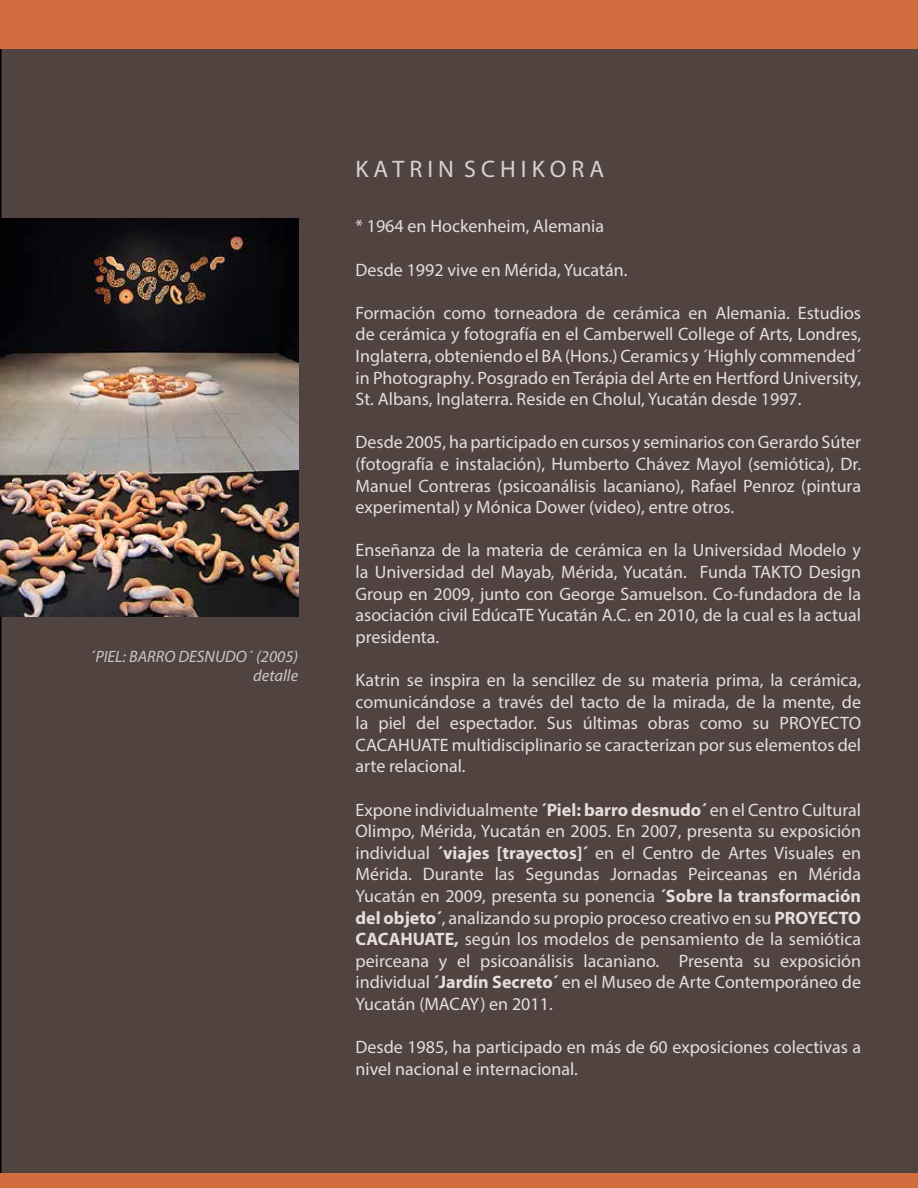
<style>
.page{position:relative;width:918px;height:1188px;background:#fff}
.page>*{position:absolute;margin:0;border:0;box-sizing:border-box;transform-origin:0 0}
.t1{font:24px "Myriad Pro";color:#d6d2d0}
.t2{font:18px/21.6px "Myriad Pro";color:#e3dfde}
.t3{font:italic 16.5px/19.8px "Myriad Pro";color:#c7c8ca;text-align:right}
.s1{font-weight:700}
</style>
<div class="page">
<div style="left:0;top:48px;width:918px;height:1126px;background:#514340"></div>
<img style="left:0;top:219px;width:298px;height:397px">
<div style="left:0;top:0;width:918px;height:48px;background:#d26d3f"></div>
<div style="left:0;top:1174px;width:918px;height:14px;background:#d26d3f"></div>
<p class="t3" style="left:89px;top:646px;width:211px">´PIEL: BARRO DESNUDO )́ 2005( detalle</p>
<h1 class="t1" style="left:356px;top:154px;width:250px">AK N I RT HCS OK I AR</h1>
<p class="t2" style="left:356px;top:215px;width:250px">* 1964 en Hockenheim, Alemania</p>
<p class="t2" style="left:356px;top:258px;width:273px">Desde 1992 vive en Mérida, Yucatán.</p>
<p class="t2" style="left:356px;top:302px;width:507px;text-align:justify">Formación como torneadora de cerámica en Alemania. Estudios de cerámica y fotografía en el Camberwell College of Arts, Londres, Inglaterra,obteniendoelBA(Hons ) . Ceramicsy´Highlycommended́ in Photography. Posgrado enTerápia del Arte en Hertford University, St. Albans, Inglaterra. Reside en Cholul, Yucatán desde 1997.</p>
<p class="t2" style="left:356px;top:431px;width:507px;text-align:justify">Desde2005,haparticipadoencursosyseminariosconGerardoSúter (fotografía e instalación ,) Humberto Chávez Mayol (semiótica ,) Dr.<br>Manuel Contreras (psicoanálisis lacaniano ,) Rafael Penroz (pintura experimental y) Mónica Dower (video ,) entre otros.</p>
<p class="t2" style="left:356px;top:539px;width:507px;text-align:right">Enseñanza de la materia de cerámica en la Universidad Modelo y<br>Funda TAKTO Design</p>
<p class="t2" style="left:356px;top:561px;width:507px">la Universidad del Mayab, Mérida, Yucatán.<br>Group en 2009, junto con George Samuelson. Co-fundadora de la asociación civil EdúcaTE Yucatán A .C. en 2010, de la cual es la actual presidenta.</p>
<p class="t2" style="left:356px;top:669px;width:507px;text-align:right">Katrin se inspira en la sencillez de su materia prima, la cerámica, comunicándose a través del tacto de la mirada, de la mente, de<br>PROYECTO</p>
<p class="t2" style="left:356px;top:712px;width:507px">la<br>CACAHUATE multidisciplinario se caracterizan por sus elementos del arte relacional.</p>
<p class="t2" style="left:356px;top:798px;width:507px;text-align:right">Expone individualmente <span class="s1">´Piel: barro desnudo´</span> en el Centro Cultural Olimpo, Mérida, Yucatán en 2005. En 2007, presenta su exposición individual <span class="s1">´viajes [trayectos]´</span> en el Centro de Artes Visuales en Mérida</p>
<p class="t2" style="left:379px;top:712px;width:29px">piel</p>
<p class="t2" style="left:416px;top:712px;width:25px">del</p>
<p class="t2" style="left:450px;top:712px;width:89px">espectador.</p>
<p class="t2" style="left:583px;top:712px;width:57px">últimas</p>
<p class="t2" style="left:648px;top:712px;width:43px">obras</p>
<p class="t2" style="left:547px;top:712px;width:27px">Sus</p>
<p class="t2" style="left:700px;top:712px;width:44px">como</p>
<p class="t2" style="left:753px;top:712px;width:19px">su</p>
<p class="t2" style="left:356px;top:863px;width:58px">Mérida.</p>
<p class="t2" style="left:356px;top:885px;width:507px">Yucatán en 2009, presenta su ponencia <span class="s1">´Sobre la transformación</span></p>
<p class="t2" style="left:356px;top:906px;width:507px"><span class="s1">del objeto</span> ,<span class="s1">´</span> analizando su propio proceso creativo en su <span class="s1">PROYECTO</span></p>
<p class="t2" style="left:356px;top:928px;width:507px"><span class="s1">CACAHUATE,</span> según los modelos de pensamiento de la semiótica</p>
<p class="t2" style="left:780px;top:950px;width:82px">exposición</p>
<p class="t2" style="left:495px;top:863px;width:22px">las</p>
<p class="t2" style="left:526px;top:863px;width:75px">Segundas</p>
<p class="t2" style="left:610px;top:863px;width:69px">Jornadas</p>
<p class="t2" style="left:423px;top:863px;width:63px">Durante</p>
<p class="t2" style="left:688px;top:863px;width:81px">Peirceanas</p>
<p class="t2" style="left:779px;top:863px;width:21px">en</p>
<p class="t2" style="left:457px;top:950px;width:15px">el</p>
<p class="t2" style="left:480px;top:950px;width:95px">psicoanálisis</p>
<p class="t2" style="left:584px;top:950px;width:77px">lacaniano.</p>
<p class="t2" style="left:679px;top:950px;width:66px">Presenta</p>
<p class="t2" style="left:356px;top:950px;width:507px">peirceana<br>individual <span class="s1">´Jardín Secreto´</span> en el Museo de Arte Contemporáneo de<br>Yucatán (MACAY) en 2011.</p>
<p class="t2" style="left:356px;top:1036px;width:507px">Desde 1985, ha participado en más de 60 exposiciones colectivas a nivel nacional e internacional.</p>
<p class="t2" style="left:753px;top:950px;width:19px">su</p>
<p class="t2" style="left:439px;top:950px;width:10px">y</p>
</div>
